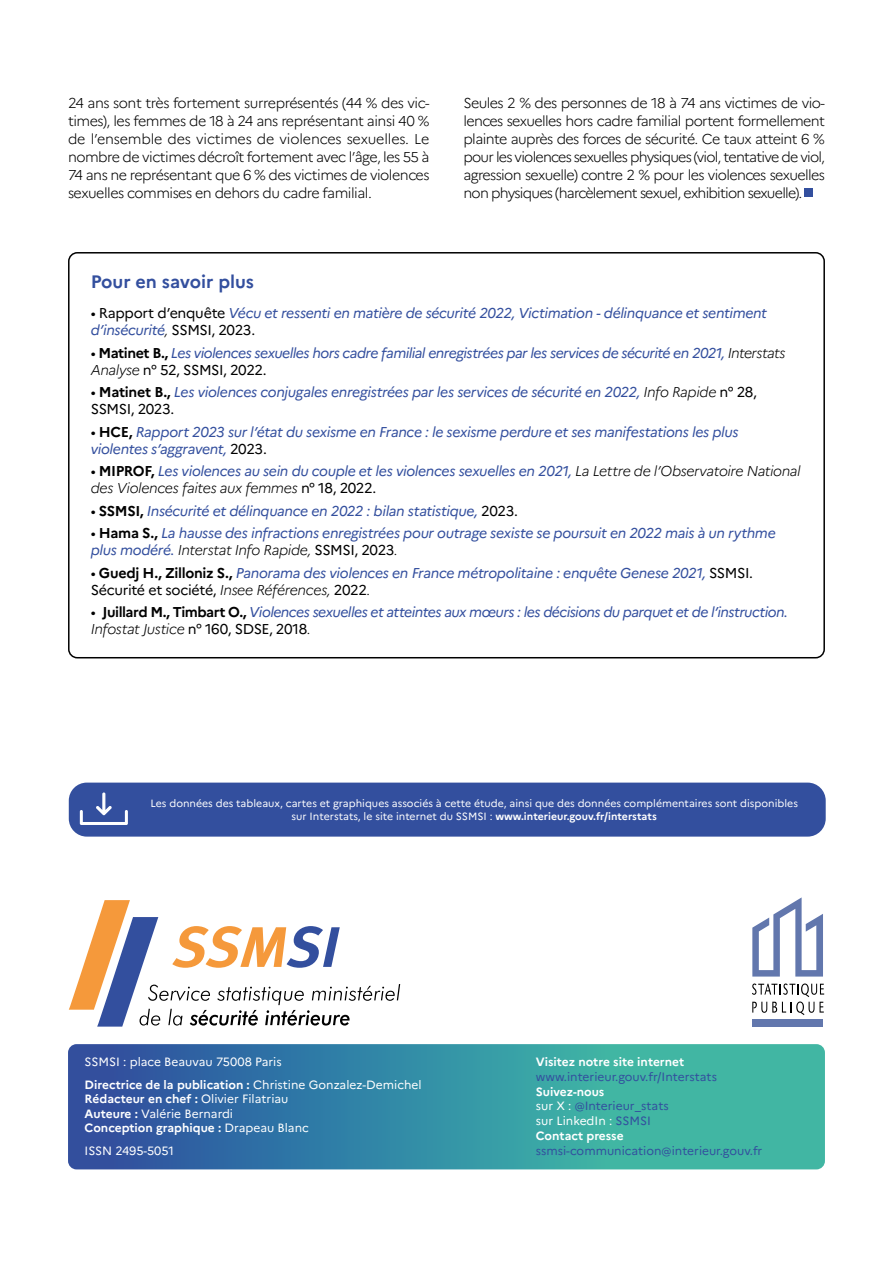
<style>
.page{position:relative;width:893px;height:1263px;background:#fff}
.page>*{position:absolute;margin:0;border:0;box-sizing:border-box;transform-origin:0 0}
.PESP_-_Titre{font:700 18px "Marianne";color:#334f9e}
.t1{font:italic 14.25px/17.1px "Marianne";letter-spacing:-.03em;color:#334f9e}
.texte_courant{font:300 14.25px/18px "Marianne";letter-spacing:-.055em;color:#000;text-align:justify}
.t2{font:italic 300 14.25px/17.1px "Marianne";letter-spacing:-.025em;color:#000}
.t3{font:700 12px/14.9px "Marianne";color:#fff}
.t4{font:12px "Marianne";color:#334f9e}
.t5{font:12px "Marianne";color:#fff}
.t6{font:10.5px/12.6px "Marianne";color:#fff;text-align:center}
.s1{font-style:normal;color:#000}
.s2{font-weight:300;color:#000}
.s3{font-weight:700;font-style:normal;color:#000}
.s4{font-weight:400;font-style:normal}
.s5{font-weight:700;font-style:normal}
.s6{font-weight:400;color:#334f9e}
.s7{font-weight:700}
.s8{font-weight:400}
</style>
<div class="page">
<svg style="left:68px;top:1044px;width:757px;height:125px;background:#378ea3"></svg>
<div style="left:69px;top:783px;width:757px;height:54px;background:#334f9e;border-radius:18px"></div>
<svg style="left:80px;top:792px;width:48px;height:33px"></svg>
<div style="left:804px;top:188px;width:9px;height:9px;background:#334f9e"></div>
<div style="left:68px;top:252px;width:757px;height:406px;border:2px solid #000;border-radius:9px"></div>
<div style="left:752px;top:1019px;width:71px;height:7px;background:#6277ad"></div>
<svg style="left:752px;top:983px;width:72px;height:32px"></svg>
<svg style="left:752px;top:897px;width:71px;height:79px"></svg>
<svg style="left:69px;top:900px;width:331px;height:126px"></svg>
<p class="texte_courant" style="left:68px;top:94px;width:363px">24 ans sont très fortement surreprésentés (44 % des vic&shy;times), les femmes de 18 à 24 ans représentant ainsi 40 % de l’ensemble des victimes de violences sexuelles. Le nombre de victimes décroît fortement avec l’âge, les 55 à 74 ans ne représentant que 6 % des victimes de violences sexuelles commises en dehors du cadre familial.</p>
<p class="texte_courant" style="left:463px;top:94px;width:363px">Seules 2 % des personnes de 18 à 74 ans victimes de vio&shy;lences sexuelles hors cadre familial portent formellement plainte auprès des forces de sécurité. Ce taux atteint 6 % pour les violences sexuelles physiques (viol, tentative de viol, agression sexuelle) contre 2 % pour les violences sexuelles non physiques (harcèlement sexuel, exhibition sexuelle).</p>
<p class="PESP_-_Titre" style="left:91px;top:271px;width:165px">Pour en savoir plus</p>
<p class="t1" style="left:91px;top:304px;width:678px"><span class="s1">• Rapport d’enquête</span> Vécu et ressenti en matière de sécurité 2022, Victimation - délinquance et sentiment d’insécurité<span class="s2">,</span> <span class="s1">SSMSI, 2023.</span></p>
<p class="t1" style="left:91px;top:344px;width:696px"><span class="s1">•</span> <span class="s3">Matinet B.,</span> Les violences sexuelles hors cadre familial enregistrées par les services de sécurité en 2021, <span class="s2">Interstats<br>Analyse</span> <span class="s1">n° 52, SSMSI, 2022.</span></p>
<p class="t1" style="left:91px;top:383px;width:668px"><span class="s1">•</span> <span class="s3">Matinet B.,</span> Les violences conjugales enregistrées par les services de sécurité en 2022, <span class="s2">Info Rapide</span> <span class="s1">n° 28,<br>SSMSI, 2023.</span></p>
<p class="t1" style="left:91px;top:423px;width:649px"><span class="s1">•</span> <span class="s3">HCE,</span> Rapport 2023 sur l’état du sexisme en France : le sexisme perdure et ses manifestations les plus violentes s’aggravent, <span class="s1">2023.</span></p>
<p class="t2" style="left:91px;top:463px;width:711px"><span class="s4">•</span> <span class="s5">MIPROF,</span> <span class="s6">Les violences au sein du couple et les violences sexuelles en 2021,</span> La Lettre de l’Observatoire National des Violences faites aux femmes <span class="s4">n° 18, 2022.</span></p>
<p class="t1" style="left:91px;top:502px;width:429px"><span class="s1">•</span> <span class="s3">SSMSI,</span> Insécurité et délinquance en 2022 : bilan statistique, <span class="s1">2023.</span></p>
<p class="t1" style="left:91px;top:524px;width:686px"><span class="s1">•</span> <span class="s3">Hama S.,</span> La hausse des infractions enregistrées pour outrage sexiste se poursuit en 2022 mais à un rythme plus modéré. <span class="s2">Interstat Info Rapide,</span> <span class="s1">SSMSI, 2023</span><span class="s2">.</span></p>
<p class="t1" style="left:91px;top:564px;width:664px"><span class="s1">•</span> <span class="s3">Guedj H., Zilloniz S.,</span> Panorama des violences en France métropolitaine : enquête Genese 2021, <span class="s1">SSMSI.<br>Sécurité et société,</span> <span class="s2">Insee Références,</span> <span class="s1">2022</span><span class="s2">.</span></p>
<p class="t1" style="left:91px;top:603px;width:699px"><span class="s1">•</span> <span class="s3">Juillard M., Timbart O.,</span> Violences sexuelles et atteintes aux mœurs : les décisions du parquet et de l’instruction.<br><span class="s2">Infostat Justice</span> <span class="s1">n° 160, SDSE, 2018</span><span class="s2">.</span></p>
<p class="t6" style="left:150px;top:797px;width:649px">Les données des tableaux, cartes et graphiques associés à cette étude, ainsi que des données complémentaires sont disponibles sur Interstats, le site internet du SSMSI : <span class="s7">www.interieur.gouv.fr/interstats</span></p>
<p class="t5" style="left:85px;top:1054px;width:199px">SSMSI : place Beauvau 75008 Paris</p>
<p class="t3" style="left:85px;top:1077px;width:339px">Directrice de la publication : <span class="s8">Christine Gonzalez-Demichel</span></p>
<p class="t3" style="left:85px;top:1091px;width:205px">Rédacteur en chef : <span class="s8">Olivier Filatriau</span></p>
<p class="t5" style="left:85px;top:1106px;width:150px"><span class="s7">Auteure :</span> Valérie Bernardi</p>
<p class="t3" style="left:85px;top:1120px;width:226px">Conception graphique : <span class="s8">Drapeau Blanc</span></p>
<p class="t5" style="left:85px;top:1143px;width:91px">ISSN 2495-5051</p>
<p class="t3" style="left:536px;top:1054px;width:150px">Visitez notre site internet</p>
<p class="t4" style="left:536px;top:1069px;width:183px">www.interieur.gouv.fr/Interstats</p>
<p class="t3" style="left:536px;top:1084px;width:134px">Suivez-nous<br><span class="s8">sur X :</span> <span class="s6">@Interieur_stats </span><span class="s8">sur LinkedIn :</span> <span class="s6">SSMSI<br></span>Contact presse</p>
<p class="t4" style="left:536px;top:1143px;width:228px">ssmsi-communication@interieur.gouv.fr</p>
</div>
